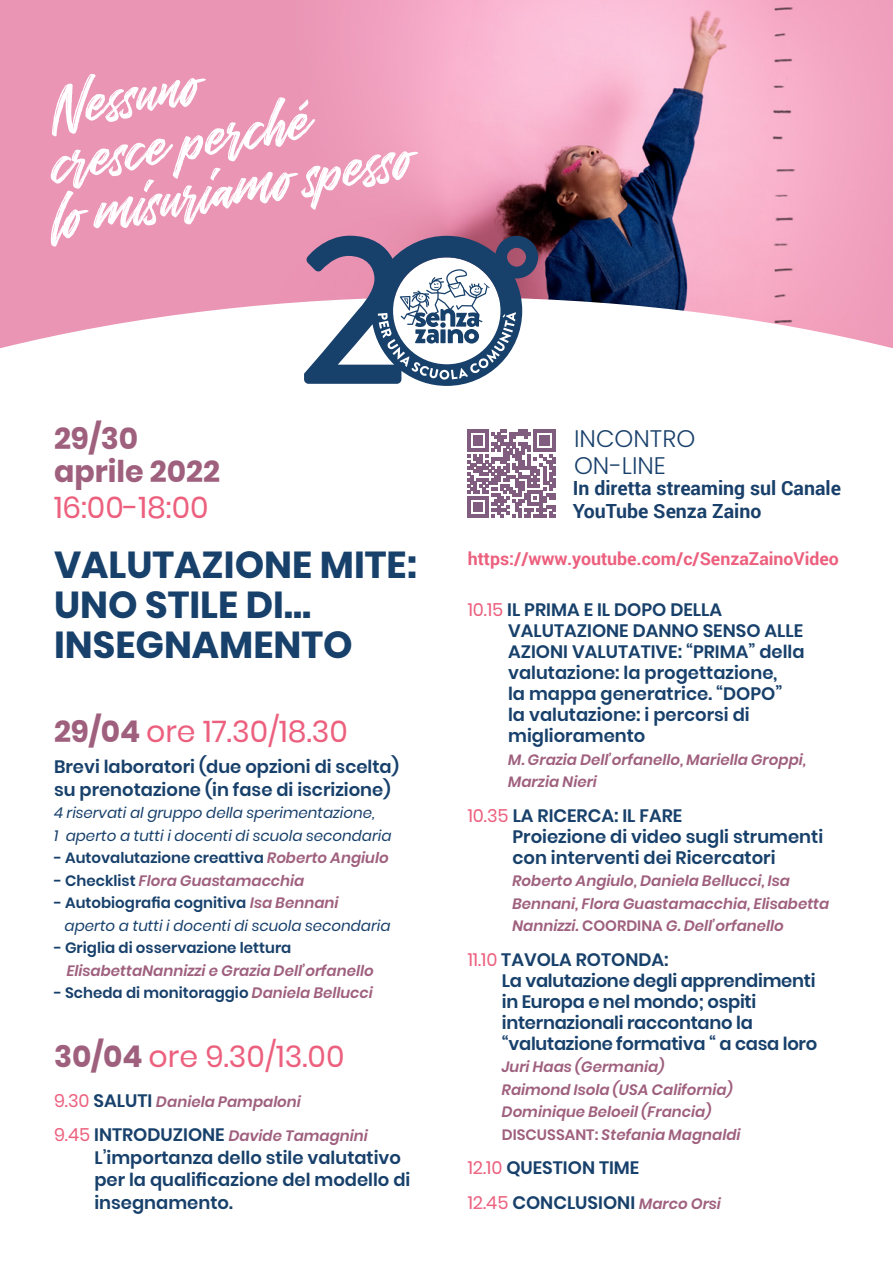
<style>
.page{position:relative;width:893px;height:1263px;background:#fff}
.page>*{position:absolute;margin:0;border:0;box-sizing:border-box;transform-origin:0 0}
.t1{font:italic 66.15px/54.4px "The Historia";color:#fff}
.t2{font:700 37.5px/39.9px "Poppins";color:#17406b}
.t3{font:30px "Poppins";color:#ec607e}
.t4{font:700 30px/33px "Poppins";color:#9f607e}
.t5{font:300 24px/27px "Poppins";color:#19406b}
.t6{font:700 19.5px/22.5px "Roboto";color:#19406b}
.t7{font:600 18px/21px "Poppins";color:#17406b}
.t8{font:700 17.7px "Roboto";color:#ec607e}
.t9{font:italic 600 15px/22.5px "Poppins";color:#9f607e}
.t10{font:italic 15px/22.5px "Poppins";color:#17406b}
.t11{font:600 15px "Poppins";color:#17406b}
.s1{font-weight:700;color:#9f607e}
.s2{font-style:italic;color:#9f607e}
.s3{font-style:normal;color:#17406b}
.s4{font-weight:600;font-style:normal}
.s5{font-weight:600;color:#9f607e}
.s6{font-weight:400;font-style:normal;font-size:18px;color:#ec607e}
.s7{font-style:normal;font-size:18px;color:#17406b}
.s8{font-weight:400;color:#ec607e}
.s9{font-style:normal}
.s10{font-style:italic;font-size:15px;color:#9f607e}
</style>
<div class="page">
<img style="left:0;top:0;width:893px;height:348px">
<svg style="left:467px;top:430px;width:88px;height:88px"></svg>
<svg style="left:304px;top:236px;width:234px;height:150px"></svg>
<h1 class="t1" style="left:26px;top:86px;width:366px;rotate:-10deg">Ness uno<br>cresce perché<br>lo misuriamo spess o</h1>
<h3 class="t4" style="left:54px;top:422px;width:168px">29/30 aprile 2022</h3>
<h3 class="t3" style="left:54px;top:490px;width:156px">16:00-18:00</h3>
<h2 class="t2" style="left:54px;top:545px;width:365px">VALUTAZIONE MITE:<br>UNO STILE DI…<br>INSEGNAMENTO</h2>
<h3 class="t3" style="left:54px;top:714px;width:295px"><span class="s1">29/04</span> ore 17.30/18.30</h3>
<p class="t7" style="left:54px;top:756px;width:346px;line-height:22.5px">Brevi laboratori (due opzioni di scelta) su prenotazione (in fase di iscrizione)</p>
<p class="t10" style="left:54px;top:802px;width:339px">4 riservati al gruppo della sperimentazione,<br>1 aperto a tutti i docenti di scuola secondaria</p>
<p class="t11" style="left:54px;top:849px;width:336px">- Autovalutazione creattiva <span class="s2">Roberto Angiulo</span></p>
<p class="t9" style="left:54px;top:869px;width:252px"><span class="s3">- Checklist</span> Flora Guastamacchia</p>
<p class="t10" style="left:65px;top:892px;width:327px;text-indent:-11px"><span class="s4">- Autobiografia cognitiva</span> <span class="s5">Isa Bennani </span>aperto a tutti i docenti di scuola secondaria</p>
<p class="t11" style="left:54px;top:939px;width:239px">- Griglia di osservazione lettura</p>
<p class="t9" style="left:67px;top:959px;width:308px">ElisabettaNannizzi e Grazia Dell’orfanello</p>
<p class="t11" style="left:54px;top:984px;width:320px">- Scheda di monitoraggio <span class="s2">Daniela Bellucci</span></p>
<h3 class="t3" style="left:54px;top:1039px;width:292px"><span class="s1">30/04</span> ore 9.30/13.00</h3>
<p class="t9" style="left:54px;top:1090px;width:248px"><span class="s6">9.30</span> <span class="s7">SALUTI</span> Daniela Pampaloni</p>
<p class="t9" style="left:54px;top:1125px;width:315px"><span class="s6">9.45</span> <span class="s7">INTRODUZIONE</span> Davide Tamagnini</p>
<p class="t7" style="left:94px;top:1146px;width:317px;line-height:22.5px">L’importanza dello stile valutativo per la qualificazione del modello di insegnamento.</p>
<h3 class="t5" style="left:574px;top:425px;width:123px">INCONTRO<br>ON-LINE</h3>
<p class="t6" style="left:573px;top:476px;width:270px">In diretta streaming sul Canale<br>YouTube Senza Zaino</p>
<p class="t8" style="left:468px;top:546px;width:373px">https://www.youtube.com/c/SenzaZainoVideo</p>
<p class="t7" style="left:508px;top:600px;width:298px;text-indent:-40px"><span class="s8">10.15</span> IL PRIMA E IL DOPO DELLA<br>VALUTAZIONE DANNO SENSO ALLE<br>AZIONI VALUTATIVE: “PRIMA” della valutazione: la progettazione,<br>la mappa generatrice. “DOPO”<br>la valutazione: i percorsi di miglioramento</p>
<p class="t9" style="left:508px;top:748px;width:299px">M. Grazia Dell’orfanello, Mariella Groppi,<br>Marzia Nieri</p>
<p class="t7" style="left:512px;top:805px;width:312px;text-indent:-45px"><span class="s8">10.35</span> LA RICERCA: IL FARE<br>Proiezione di video sugli strumenti con interventi dei Ricercatori</p>
<p class="t9" style="left:512px;top:870px;width:318px">Roberto Angiulo, Daniela Bellucci, Isa<br>Bennani, Flora Guastamacchia, Elisabetta<br>Nannizzi. <span class="s9">COORDINA</span> G. Dell’orfanello</p>
<p class="t7" style="left:502px;top:949px;width:317px;text-indent:-34px"><span class="s8">11.10</span> TAVOLA ROTONDA:<br>La valutazione degli apprendimenti in Europa e nel mondo; ospiti internazionali raccontano la “valutazione formativa “ a casa loro</p>
<p class="t9" style="left:502px;top:1056px;width:240px">Juri Haas (Germania)<br>Raimond Isola (USA California)<br>Dominique Beloeil (Francia)<br><span class="s9">DISCUSSANT:</span> Stefania Magnaldi</p>
<p class="t7" style="left:468px;top:1151px;width:255px;line-height:34.5px"><span class="s8">12.10</span> QUESTION TIME<br><span class="s8">12.45</span> CONCLUSIONI <span class="s10">Marco Orsi</span></p>
</div>
